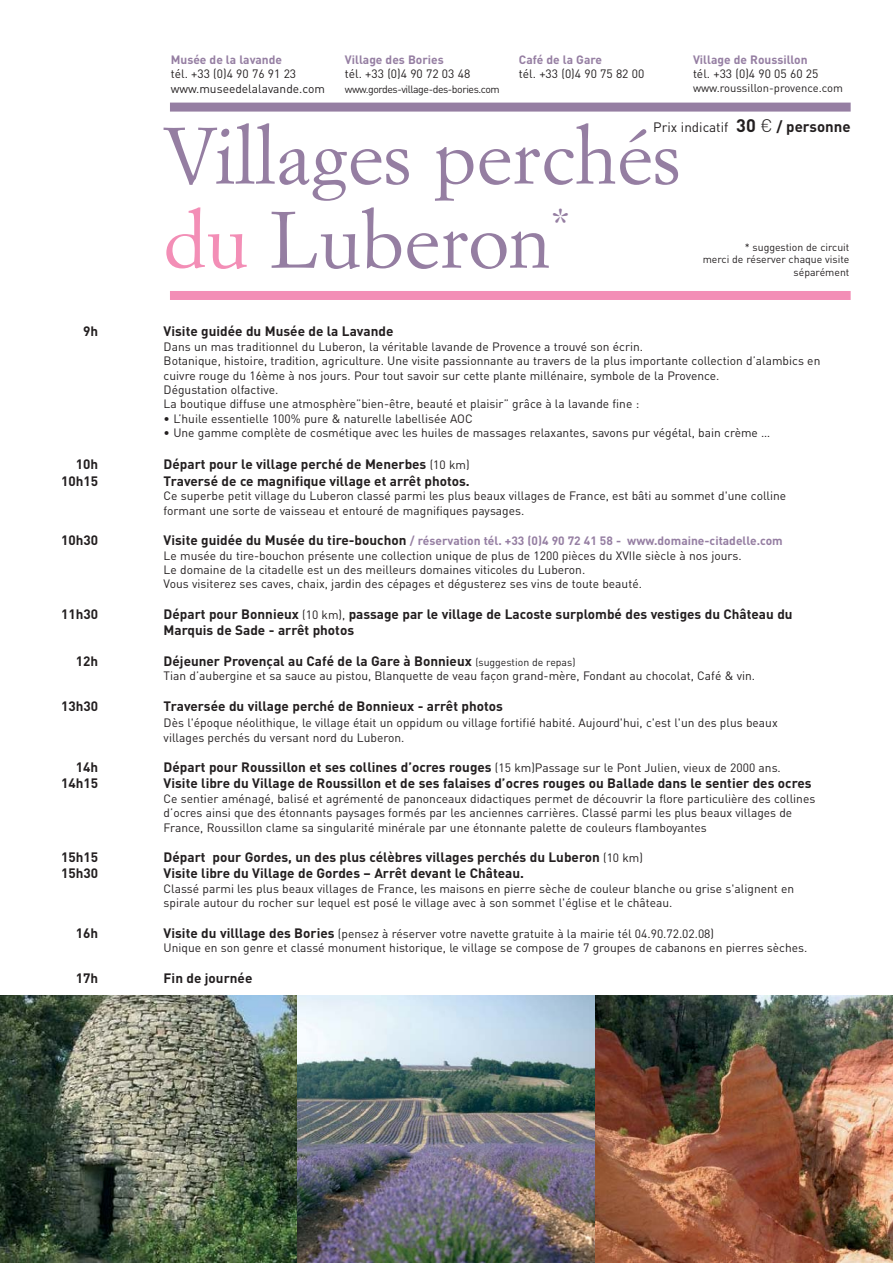
<style>
.page{position:relative;width:893px;height:1263px;background:#fff}
.page>*{position:absolute;margin:0;border:0;box-sizing:border-box;transform-origin:0 0}
.t1{font:78.3px/84.2px "Simoncini Garamond";color:#957ea2}
.t2{font:700 13.5px/16.2px "DIN";color:#231f20}
.t3{font:13.5px "DIN";color:#231f20}
.t4{font:12px/14.4px "DIN";color:#231f20}
.t5{font:700 12px "DIN";color:#957ea2}
.t6{font:11.25px "DIN";color:#231f20}
.t7{font:10.5px/12.6px "DIN";color:#231f20;text-align:right}
.t8{font:10.5px "DIN";letter-spacing:-.04em;color:#231f20}
.s1{font-weight:700;font-size:18px}
.s2{font-family:"DIN Euro";font-size:18px}
.s3{font-weight:700;font-size:15px}
.s4{color:#f38eb6}
.s5{font-weight:400;font-size:12px}
.s6{font-weight:700;font-size:13.5px}
.s7{font-weight:700;color:#957ea2}
.s8{font-weight:400;font-size:10.5px}
</style>
<div class="page">
<img style="left:0;top:995px;width:297px;height:268px">
<img style="left:297px;top:995px;width:298px;height:268px">
<img style="left:595px;top:995px;width:297px;height:268px">
<div style="left:170px;top:103px;width:680px;height:9px;background:#957ea2"></div>
<div style="left:170px;top:291px;width:680px;height:9px;background:#f38eb6"></div>
<p class="t5" style="left:171px;top:56px;width:113px">Musée de la lavande</p>
<p class="t4" style="left:171px;top:68px;width:156px">tél. +33 (0)4 90 76 91 23 www.museedelalavande.com</p>
<p class="t5" style="left:519px;top:56px;width:85px">Café de la Gare</p>
<p class="t4" style="left:519px;top:68px;width:127px">tél. +33 (0)4 90 75 82 00</p>
<p class="t5" style="left:693px;top:56px;width:116px">Village de Roussillon</p>
<p class="t4" style="left:693px;top:68px;width:127px">tél. +33 (0)4 90 05 60 25</p>
<p class="t6" style="left:693px;top:84px;width:151px">www.roussillon-provence.com</p>
<p class="t3" style="left:653px;top:123px;width:199px">Prix indicatif <span class="s1">30</span> <span class="s2">1</span> <span class="s3">/ personne</span></p>
<p class="t5" style="left:345px;top:56px;width:100px">Village des Bories</p>
<p class="t4" style="left:345px;top:68px;width:127px">tél. +33 (0)4 90 72 03 48</p>
<p class="t8" style="left:345px;top:85px;width:156px">www.gordes-village-des-bories.com</p>
<h1 class="t1" style="left:163px;top:120px;width:520px">Villages perchés <span class="s4">du</span> Luberon<sup>*</sup></h1>
<p class="t7" style="left:702px;top:242px;width:148px">* suggestion de circuit<br>merci de réserver chaque visite séparément</p>
<p class="t2" style="left:83px;top:325px;width:17px">9h</p>
<p class="t2" style="left:164px;top:325px;width:231px">Visite guidée du Musée de la Lavande</p>
<p class="t4" style="left:164px;top:341px;width:658px">Dans un mas traditionnel du Luberon, la véritable lavande de Provence a trouvé son écrin.<br>Botanique, histoire, tradition, agriculture. Une visite passionnante au travers de la plus importante collection d’alambics en cuivre rouge du 16ème à nos jours. Pour tout savoir sur cette plante millénaire, symbole de la Provence.<br>Dégustation olfactive.<br>La boutique diffuse une atmosphère”bien-être, beauté et plaisir” grâce à la lavande fine :</p>
<p class="t4" style="left:164px;top:413px;width:310px">• L’huile essentielle 100% pure &amp; naturelle labellisée AOC</p>
<p class="t4" style="left:164px;top:427px;width:608px">• Une gamme complète de cosmétique avec les huiles de massages relaxantes, savons pur végétal, bain crème …</p>
<p class="t2" style="left:76px;top:458px;width:24px">10h</p>
<p class="t2" style="left:164px;top:458px;width:307px">Départ pour le village perché de Menerbes <span class="s5">(10 km)</span></p>
<p class="t2" style="left:61px;top:474px;width:38px">10h15</p>
<p class="t2" style="left:164px;top:474px;width:307px">Traversé de ce magnifique village et arrêt photos.</p>
<p class="t4" style="left:164px;top:490px;width:624px">Ce superbe petit village du Luberon classé parmi les plus beaux villages de France, est bâti au sommet d'une colline formant une sorte de vaisseau et entouré de magnifiques paysages.</p>
<p class="t2" style="left:61px;top:534px;width:38px">10h30</p>
<p class="t4" style="left:164px;top:535px;width:620px"><span class="s6">Visite guidée du Musée du tire-bouchon</span> <span class="s7">/ réservation tél. +33 (0)4 90 72 41 58 - www.domaine-citadelle.com </span>Le musée du tire-bouchon présente une collection unique de plus de 1200 pièces du XVIIe siècle à nos jours.<br>Le domaine de la citadelle est un des meilleurs domaines viticoles du Luberon.<br>Vous visiterez ses caves, chaix, jardin des cépages et dégusterez ses vins de toute beauté.</p>
<p class="t2" style="left:61px;top:607px;width:38px">11h30</p>
<p class="t2" style="left:164px;top:607px;width:630px">Départ pour Bonnieux <span class="s5">(10 km),</span> passage par le village de Lacoste surplombé des vestiges du Château du<br>Marquis de Sade - arrêt photos</p>
<p class="t2" style="left:76px;top:654px;width:24px">12h</p>
<p class="t2" style="left:164px;top:654px;width:413px">Déjeuner Provençal au Café de la Gare à Bonnieux <span class="s8">(suggestion de repas)</span></p>
<p class="t4" style="left:164px;top:670px;width:593px">Tian d’aubergine et sa sauce au pistou, Blanquette de veau façon grand-mère, Fondant au chocolat, Café &amp; vin.</p>
<p class="t2" style="left:61px;top:699px;width:38px">13h30</p>
<p class="t2" style="left:164px;top:699px;width:341px">Traversée du village perché de Bonnieux - arrêt photos</p>
<p class="t4" style="left:164px;top:717px;width:615px">Dès l'époque néolithique, le village était un oppidum ou village fortifié habité. Aujourd'hui, c'est l'un des plus beaux villages perchés du versant nord du Luberon.</p>
<p class="t2" style="left:76px;top:761px;width:24px">14h</p>
<p class="t2" style="left:164px;top:761px;width:618px">Départ pour Roussillon et ses collines d’ocres rouges <span class="s5">(15 km)Passage sur le Pont Julien, vieux de 2000 ans.</span></p>
<p class="t2" style="left:61px;top:777px;width:38px">14h15</p>
<p class="t2" style="left:164px;top:777px;width:649px">Visite libre du Village de Roussillon et de ses falaises d’ocres rouges ou Ballade dans le sentier des ocres</p>
<p class="t4" style="left:164px;top:793px;width:653px">Ce sentier aménagé, balisé et agrémenté de panonceaux didactiques permet de découvrir la flore particulière des collines d’ocres ainsi que des étonnants paysages formés par les anciennes carrières. Classé parmi les plus beaux villages de<br>France, Roussillon clame sa singularité minérale par une étonnante palette de couleurs flamboyantes</p>
<p class="t2" style="left:61px;top:851px;width:38px">15h15</p>
<p class="t2" style="left:164px;top:851px;width:481px">Départ pour Gordes, un des plus célèbres villages perchés du Luberon <span class="s5">(10 km)</span></p>
<p class="t2" style="left:61px;top:867px;width:38px">15h30</p>
<p class="t2" style="left:164px;top:867px;width:362px">Visite libre du Village de Gordes – Arrêt devant le Château.</p>
<p class="t4" style="left:164px;top:883px;width:632px">Classé parmi les plus beaux villages de France, les maisons en pierre sèche de couleur blanche ou grise s'alignent en spirale autour du rocher sur lequel est posé le village avec à son sommet l'église et le château.</p>
<p class="t2" style="left:76px;top:926px;width:24px">16h</p>
<p class="t4" style="left:164px;top:927px;width:645px"><span class="s6">Visite du villlage des Bories</span> (pensez à réserver votre navette gratuite à la mairie tél 04.90.72.02.08)<br>Unique en son genre et classé monument historique, le village se compose de 7 groupes de cabanons en pierres sèches.</p>
<p class="t2" style="left:76px;top:971px;width:24px">17h</p>
<p class="t2" style="left:164px;top:971px;width:90px">Fin de journée</p>
</div>
